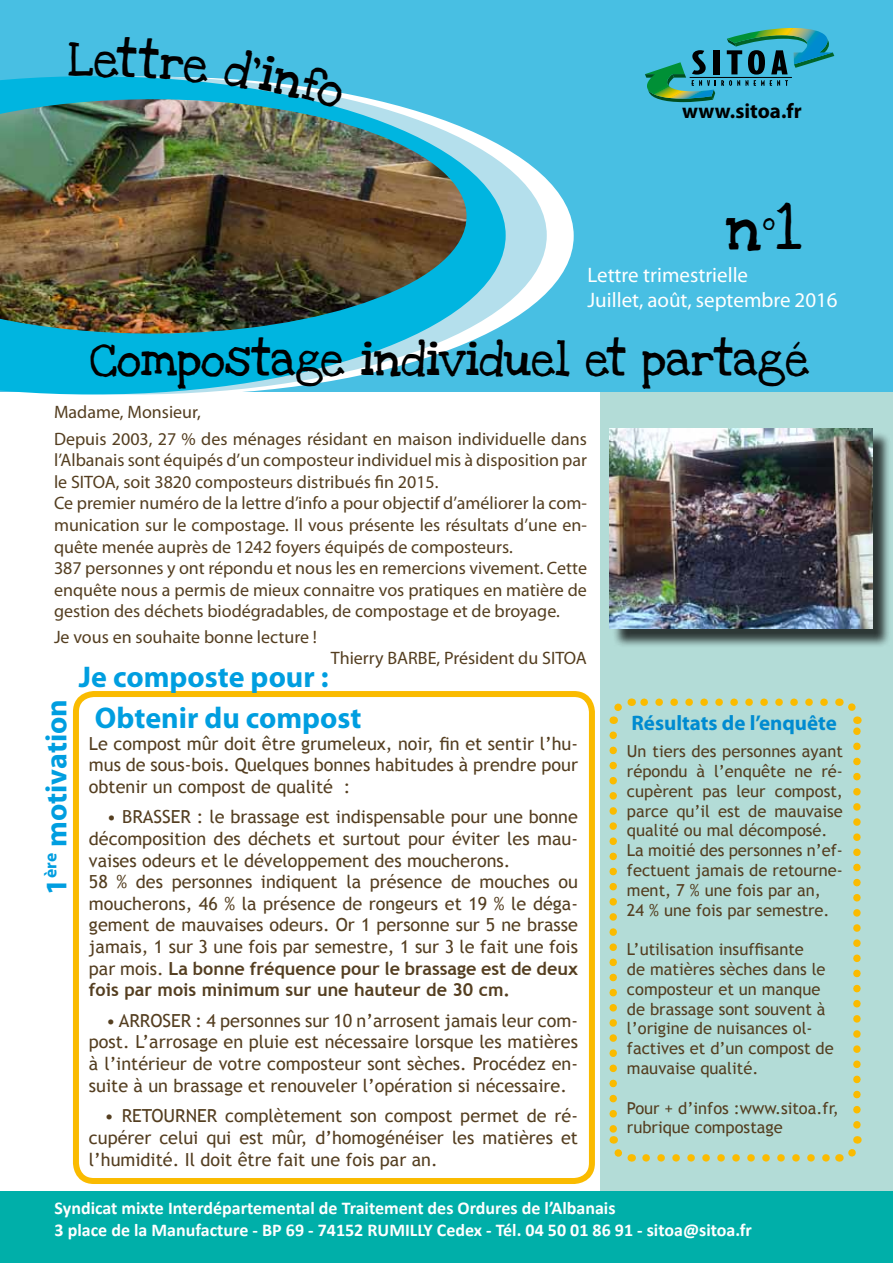
<style>
.page{position:relative;width:893px;height:1263px;background:#fff}
.page>*{position:absolute;margin:0;border:0;box-sizing:border-box;transform-origin:0 0}
.t1{font:45px "Love Ya Like A Sister Solid";color:#000}
.t2{font:34.5px "Love Ya Like A Sister Solid";color:#000}
.t3{font:700 30px "Myriad Pro";color:#009ee0}
.t4{font:21px/25.2px "Myriad Pro";color:#fff}
.t5{font:700 21px "Myriad Pro";color:#008bd0}
.t6{font:700 21px "Myriad Pro";color:#000}
.t7{font:18px/21.6px "Trebuchet MS";color:#543e20;text-align:justify}
.t8{font:18px/21.6px "Myriad Pro";color:#543e20}
.t9{font:700 18px/21.6px "Calibri";color:#fff}
.t10{font:16.5px/19.8px "Trebuchet MS";color:#543e20}
.s1{font-weight:700}
</style>
<div class="page">
<div style="left:600px;top:335px;width:293px;height:911px;background:#b3dcd7"></div>
<div style="left:0;top:0;width:893px;height:391px;background:#48bfe3"></div>
<svg style="left:61px;top:179px;width:513px;height:216px"></svg>
<svg style="left:506px;top:148px;width:41px;height:246px"></svg>
<svg style="left:0;top:76px;width:506px;height:318px;fill:#00b5e0"></svg>
<svg style="left:645px;top:28px;width:190px;height:74px"></svg>
<hr style="left:690px;top:77px;width:102px;height:1px;background:#000">
<div style="left:0;top:1191px;width:893px;height:72px;background:#00afa9"></div>
<img style="left:0;top:99px;width:466px;height:234px">
<div style="left:612px;top:431px;width:279px;height:217px;background:#000;opacity:.75"></div>
<img style="left:609px;top:428px;width:264px;height:201px">
<div style="left:73px;top:691px;width:522px;height:493px;border:6px solid #fabb00;border-radius:18px"></div>
<svg style="left:646px;top:1154px;width:184px;height:7px"></svg>
<svg style="left:640px;top:698px;width:184px;height:8px"></svg>
<svg style="left:609px;top:735px;width:25px;height:427px"></svg>
<svg style="left:839px;top:1136px;width:23px;height:26px"></svg>
<svg style="left:836px;top:698px;width:26px;height:427px"></svg>
<svg style="left:609px;top:698px;width:23px;height:26px"></svg>
<svg style="left:68px;top:76px;width:142px;height:8px"></svg>
<svg style="left:223px;top:76px;width:121px;height:33px"></svg>
<p class="t6" style="left:682px;top:97px;width:121px">www.sitoa.fr</p>
<h1 class="t1" style="left:726px;top:192px;width:76px">n°1</h1>
<p class="t4" style="left:587px;top:262px;width:252px">Lettre trimestrielle<br>Juillet, août, septembre 2016</p>
<h2 class="t2" style="left:90px;top:331px;width:721px">Compostage individuel et partagé</h2>
<p class="t8" style="left:54px;top:398px;width:534px;line-height:27px">Madame, Monsieur,<br>Depuis 2003, 27 % des ménages résidant en maison individuelle dans</p>
<p class="t8" style="left:54px;top:449px;width:534px">l’Albanais sont équipés d’un composteur individuel mis à disposition par le SITOA, soit 3820 composteurs distribués fin 2015.<br>Ce premier numéro de la lettre d’info a pour objectif d’améliorer la com&shy;munication sur le compostage. Il vous présente les résultats d’une en&shy;quête menée auprès de 1242 foyers équipés de composteurs.<br>387 personnes y ont répondu et nous les en remercions vivement. Cette enquête nous a permis de mieux connaitre vos pratiques en matière de gestion des déchets biodégradables, de compostage et de broyage.</p>
<p class="t8" style="left:54px;top:625px;width:265px">Je vous en souhaite bonne lecture !</p>
<p class="t8" style="left:331px;top:647px;width:258px">Thierry BARBE, Président du SITOA</p>
<h3 class="t3" style="left:79px;top:657px;width:251px">Je composte pour :</h3>
<h3 class="t3" style="left:37px;top:895px;width:197px;rotate:-90deg">1<sup>ère</sup> motivation</h3>
<h3 class="t3" style="left:95px;top:698px;width:268px">Obtenir du compost</h3>
<p class="t7" style="left:89px;top:733px;width:491px">Le compost mûr doit être grumeleux, noir, fin et sentir l’hu&shy;mus de sous-bois. Quelques bonnes habitudes à prendre pour obtenir un compost de qualité :</p>
<p class="t7" style="left:89px;top:806px;width:491px;text-align:left;text-indent:18px">• BRASSER : le brassage est indispensable pour une bonne décomposition des déchets et surtout pour éviter les mau&shy;vaises odeurs et le développement des moucherons.<br>58 % des personnes indiquent la présence de mouches ou moucherons, 46 % la présence de rongeurs et 19 % le déga&shy;gement de mauvaises odeurs. Or 1 personne sur 5 ne brasse jamais, 1 sur 3 une fois par semestre, 1 sur 3 le fait une fois par mois. <span class="s1">La bonne fréquence pour le brassage est de deux fois par mois minimum sur une hauteur de 30 cm.</span></p>
<p class="t7" style="left:89px;top:1010px;width:491px;text-indent:17px">• ARROSER : 4 personnes sur 10 n’arrosent jamais leur com&shy;post. L’arrosage en pluie est nécessaire lorsque les matières à l’intérieur de votre composteur sont sèches. Procédez en&shy;suite à un brassage et renouveler l’opération si nécessaire.</p>
<p class="t7" style="left:89px;top:1105px;width:490px;text-indent:16px">• RETOURNER complètement son compost permet de ré&shy;cupérer celui qui est mûr, d’homogénéiser les matières et l’humidité. Il doit être fait une fois par an.</p>
<p class="t5" style="left:631px;top:709px;width:207px">Résultats de l’enquête</p>
<p class="t10" style="left:627px;top:742px;width:218px">Un tiers des personnes ayant répondu à l’enquête ne ré&shy;cupèrent pas leur compost, parce qu’il est de mauvaise qualité ou mal décomposé.<br>La moitié des personnes n’ef&shy;fectuent jamais de retourne&shy;ment, 7 % une fois par an,<br>24 % une fois par semestre.</p>
<p class="t10" style="left:627px;top:940px;width:208px">L’utilisation insuffisante<br>de matières sèches dans le composteur et un manque de brassage sont souvent à l’origine de nuisances ol&shy;factives et d’un compost de mauvaise qualité.</p>
<p class="t10" style="left:627px;top:1098px;width:213px">Pour + d’infos :www.sitoa.fr, rubrique compostage</p>
<p class="t9" style="left:55px;top:1198px;width:699px">Syndicat mixte Interdépartemental de Traitement des Ordures de l’Albanais<br>3 place de la Manufacture - BP 69 - 74152 RUMILLY Cedex - Tél. 04 50 01 86 91 - sitoa@sitoa.fr</p>
</div>
